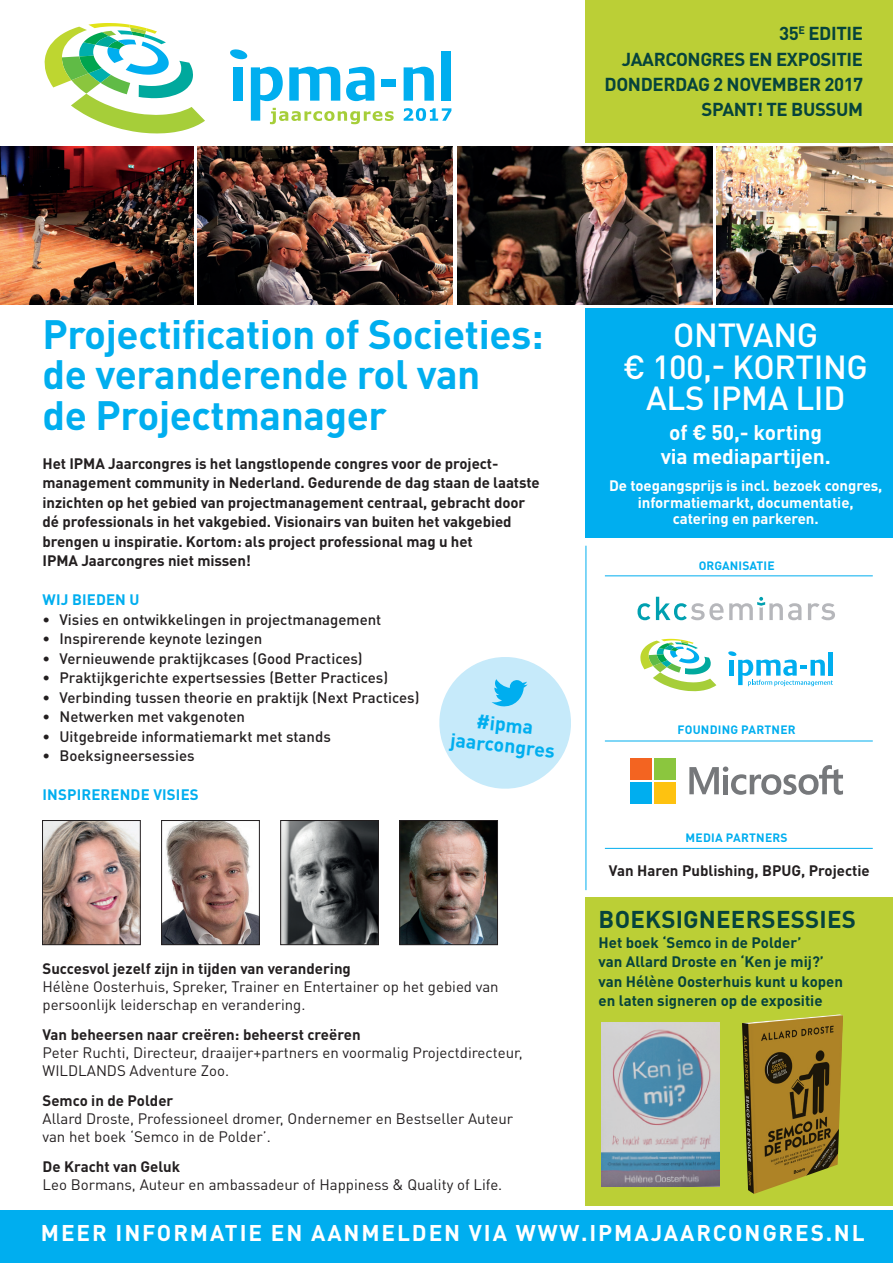
<style>
.page{position:relative;width:893px;height:1263px;background:#fff}
.page>*{position:absolute;margin:0;border:0;box-sizing:border-box;transform-origin:0 0}
.t1{font:700 40.5px/40.5px "DINOT";letter-spacing:-.01em;color:#00aeef}
.t2{font:500 33px/31.5px "DINOT";letter-spacing:-.01em;color:#fff;text-align:center}
.t3{font:700 24px "DINOT";letter-spacing:.01em;color:#06433c}
.t4{font:700 22.5px "DINOT";letter-spacing:.085em;color:#fff}
.t5{font:700 21px/24px "DINOT";letter-spacing:-.005em;color:#fff;text-align:center}
.t6{font:700 19.5px/21px "DINOT";color:#00aeef;text-align:center}
.t7{font:700 18.6px/25.2px "DINOT";letter-spacing:-.02em;color:#06433c;text-align:right}
.t8{font:700 15px/19.5px "DINOT";letter-spacing:-.005em;color:#231f20}
.t9{font:15px/18px "DINOT";color:#231f20}
.t10{font:500 15px "DINOT";color:#231f20}
.t11{font:700 15px/19.5px "DINOT";color:#06433c}
.t12{font:700 15px/16.5px "DINOT";letter-spacing:-.005em;color:#fff;text-align:center}
.t13{font:700 15px "DINOT";letter-spacing:.01em;color:#00aeef}
.t14{font:700 12px "DINOT";letter-spacing:.02em;color:#00aeef}
</style>
<div class="page">
<div style="left:586px;top:897px;width:307px;height:308px;background:#bbcf36"></div>
<img style="left:44px;top:822px;width:95px;height:121px">
<div style="left:42px;top:820px;width:99px;height:125px;border:1px solid #231f20"></div>
<img style="left:163px;top:822px;width:95px;height:121px">
<div style="left:161px;top:820px;width:99px;height:125px;border:1px solid #231f20"></div>
<img style="left:282px;top:822px;width:95px;height:121px">
<div style="left:280px;top:820px;width:99px;height:125px;border:1px solid #231f20"></div>
<img style="left:401px;top:822px;width:95px;height:121px">
<div style="left:399px;top:820px;width:99px;height:125px;border:1px solid #231f20"></div>
<div style="left:0;top:1211px;width:893px;height:52px;background:#00aeef"></div>
<svg style="left:689px;top:765px;width:154px;height:30px"></svg>
<div style="left:630px;top:758px;width:22px;height:21px;background:#f36421"></div>
<div style="left:654px;top:758px;width:22px;height:21px;background:#8bc63e"></div>
<div style="left:630px;top:782px;width:22px;height:21px;background:#00aeef"></div>
<div style="left:654px;top:782px;width:22px;height:21px;background:#fec210"></div>
<hr style="left:605px;top:741px;width:268px;height:1px;background:#00aeef">
<hr style="left:605px;top:848px;width:268px;height:1px;background:#00aeef">
<hr style="left:605px;top:576px;width:268px;height:1px;background:#00aeef">
<svg style="left:637px;top:603px;width:13px;height:17px"></svg>
<svg style="left:808px;top:603px;width:27px;height:17px"></svg>
<svg style="left:656px;top:597px;width:145px;height:23px"></svg>
<svg style="left:45px;top:23px;width:160px;height:110px"></svg>
<div style="left:233px;top:67px;width:10px;height:34px;background:#00aeef"></div>
<div style="left:382px;top:80px;width:14px;height:7px;background:#00aeef"></div>
<svg style="left:404px;top:67px;width:30px;height:34px"></svg>
<div style="left:442px;top:51px;width:9px;height:50px;background:#00aeef"></div>
<svg style="left:230px;top:49px;width:17px;height:10px"></svg>
<svg style="left:251px;top:67px;width:143px;height:57px"></svg>
<svg style="left:404px;top:108px;width:47px;height:13px"></svg>
<div style="left:586px;top:308px;width:307px;height:230px;background:#00aeef"></div>
<img style="left:601px;top:1023px;width:118px;height:163px">
<img style="left:457px;top:147px;width:255px;height:157px">
<img style="left:716px;top:147px;width:177px;height:157px">
<img style="left:0;top:147px;width:193px;height:157px">
<img style="left:198px;top:147px;width:255px;height:157px">
<div style="left:586px;top:0;width:307px;height:142px;background:#bbcf36"></div>
<img style="left:742px;top:1014px;width:101px;height:180px">
<svg style="left:640px;top:639px;width:76px;height:52px"></svg>
<svg style="left:728px;top:651px;width:105px;height:35px"></svg>
<hr style="left:586px;top:546px;width:1px;height:344px;background:#00aeef">
<svg style="left:439px;top:657px;width:132px;height:132px"></svg>
<p class="t7" style="left:605px;top:20px;width:260px">35<sup>E</sup> EDITIE<br>JAARCONGRES EN EXPOSITIE<br>DONDERDAG 2 NOVEMBER 2017<br>SPANT! TE BUSSUM</p>
<h1 class="t1" style="left:43px;top:312px;width:503px">Projectification of Societies: de veranderende rol van<br>de Projectmanager</h1>
<p class="t8" style="left:43px;top:453px;width:499px">Het IPMA Jaarcongres is het langstlopende congres voor de project&shy;management community in Nederland. Gedurende de dag staan de laatste inzichten op het gebied van projectmanagement centraal, gebracht door dé professionals in het vakgebied. Visionairs van buiten het vakgebied brengen u inspiratie. Kortom: als project professional mag u het<br>IPMA Jaarcongres niet missen!</p>
<p class="t13" style="left:43px;top:590px;width:99px">WIJ BIEDEN U</p>
<p class="t10" style="left:43px;top:609px;width:340px">• Visies en ontwikkelingen in projectmanagement</p>
<p class="t10" style="left:43px;top:629px;width:221px">• Inspirerende keynote lezingen</p>
<p class="t10" style="left:43px;top:648px;width:322px">• Vernieuwende praktijkcases (Good Practices)</p>
<p class="t10" style="left:43px;top:668px;width:347px">• Praktijkgerichte expertsessies (Better Practices)</p>
<p class="t10" style="left:43px;top:687px;width:378px">• Verbinding tussen theorie en praktijk (Next Practices)</p>
<p class="t10" style="left:43px;top:707px;width:204px">• Netwerken met vakgenoten</p>
<p class="t10" style="left:43px;top:726px;width:290px">• Uitgebreide informatiemarkt met stands</p>
<p class="t10" style="left:43px;top:746px;width:154px">• Boeksigneersessies</p>
<p class="t13" style="left:43px;top:785px;width:158px">INSPIRERENDE VISIES</p>
<h3 class="t6" style="left:454px;top:708px;width:106px;rotate:6deg">#ipma jaarcongres</h3>
<h2 class="t2" style="left:623px;top:318px;width:246px">ONTVANG<br>€ 100,- KORTING<br>ALS IPMA LID</h2>
<h3 class="t5" style="left:661px;top:420px;width:172px">of € 50,- korting via mediapartijen.</h3>
<p class="t12" style="left:609px;top:477px;width:275px">De toegangsprijs is incl. bezoek congres, informatiemarkt, documentatie, catering en parkeren.</p>
<p class="t14" style="left:699px;top:557px;width:77px">ORGANISATIE</p>
<p class="t14" style="left:678px;top:721px;width:120px">FOUNDING PARTNER</p>
<p class="t14" style="left:686px;top:830px;width:104px">MEDIA PARTNERS</p>
<p class="t8" style="left:609px;top:860px;width:262px">Van Haren Publishing, BPUG, Projectie</p>
<h3 class="t3" style="left:599px;top:903px;width:259px">BOEKSIGNEERSESSIES</h3>
<p class="t11" style="left:598px;top:932px;width:246px">Het boek ‘Semco in de Polder’<br>van Allard Droste en ‘Ken je mij?’ van Hélène Oosterhuis kunt u kopen en laten signeren op de expositie</p>
<p class="t8" style="left:43px;top:958px;width:310px">Succesvol jezelf zijn in tijden van verandering</p>
<p class="t9" style="left:43px;top:977px;width:458px">Hélène Oosterhuis, Spreker, Trainer en Entertainer op het gebied van persoonlijk leiderschap en verandering.</p>
<p class="t8" style="left:43px;top:1024px;width:320px">Van beheersen naar creëren: beheerst creëren</p>
<p class="t9" style="left:43px;top:1043px;width:482px">Peter Ruchti, Directeur, draaijer+partners en voormalig Projectdirecteur,<br>WILDLANDS Adventure Zoo.</p>
<p class="t8" style="left:43px;top:1090px;width:132px">Semco in de Polder</p>
<p class="t9" style="left:43px;top:1109px;width:472px">Allard Droste, Professioneel dromer, Ondernemer en Bestseller Auteur van het boek ‘Semco in de Polder’.</p>
<p class="t8" style="left:43px;top:1156px;width:139px">De Kracht van Geluk</p>
<p class="t9" style="left:43px;top:1175px;width:461px">Leo Bormans, Auteur en ambassadeur of Happiness &amp; Quality of Life.</p>
<h3 class="t4" style="left:41px;top:1217px;width:825px">MEER INFORMATIE EN AANMELDEN VIA WWW.IPMAJAARCONGRES.NL</h3>
</div>
